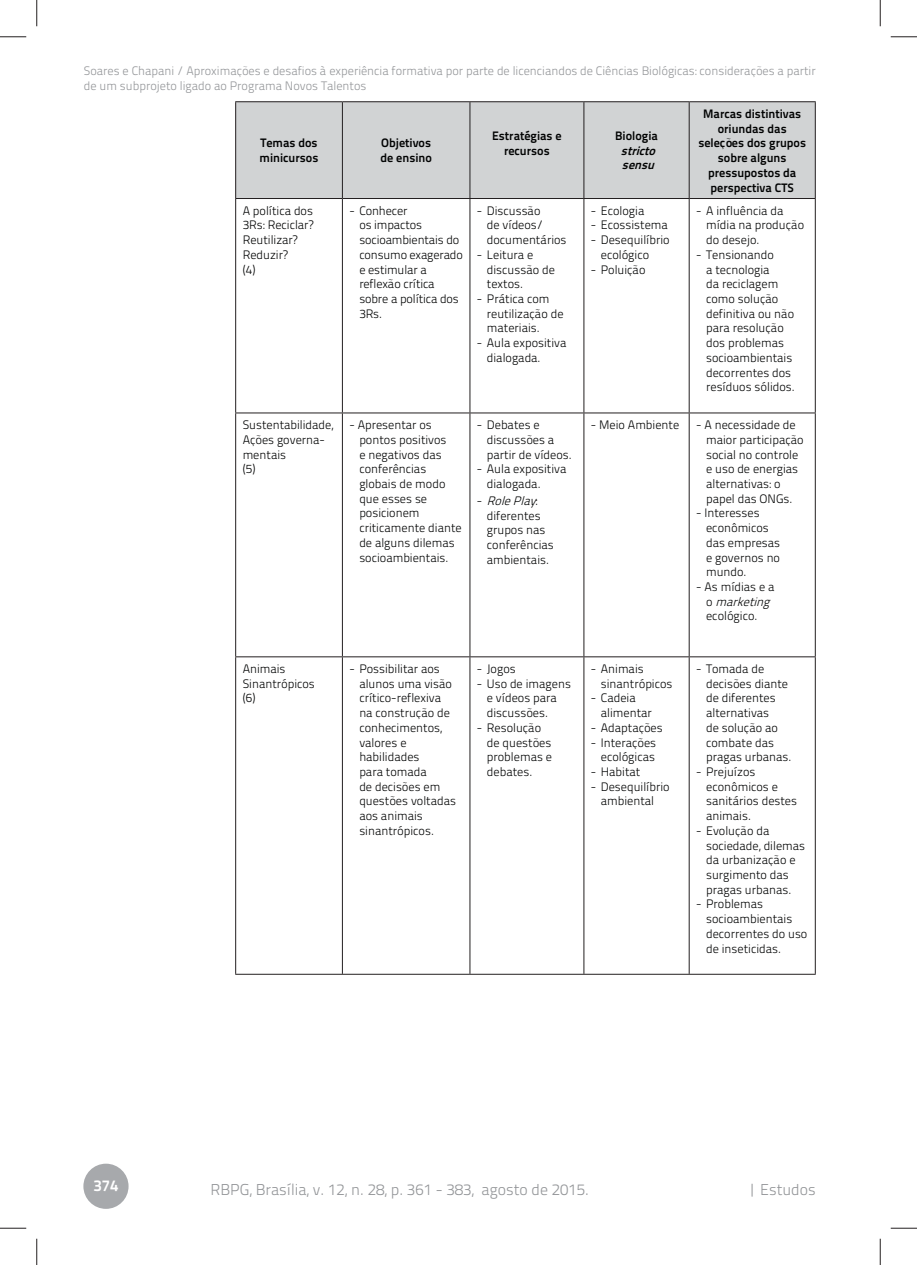
<style>
.page{position:relative;width:917px;height:1265px;background:#fff}
.page>*{position:absolute;margin:0;border:0;box-sizing:border-box;transform-origin:0 0}
.t1{font:15.75px "Titillium Text 14 L 250 wt";color:#939598}
.t2{font:15.75px "Titillium Text 14 L 800 wt";color:#fff}
.t3{font:12.25px/14.7px "Titillium Text 14 L 250 wt";color:#010202}
.t4{font:12.25px/14.7px "Titillium Text 14 L 250 wt";color:#939598}
.t5{font:12.25px/14.7px "Titillium Text 14 L 800 wt";color:#010202}
.t6{font:italic 12.25px/14.7px "Titillium Text 14 L 800 wt";color:#010202}
.s1{font-style:italic}
</style>
<div class="page">
<div style="left:83px;top:1163px;width:46px;height:45px;background:#a7a9ac;border-radius:50%"></div>
<div style="left:236px;top:102px;width:579px;height:96px;background:#d1d3d4"></div>
<hr style="left:235px;top:101px;width:107px;height:1px;background:#231f20">
<hr style="left:235px;top:102px;width:1px;height:96px;background:#231f20">
<hr style="left:342px;top:101px;width:128px;height:1px;background:#231f20">
<hr style="left:342px;top:102px;width:1px;height:96px;background:#231f20">
<hr style="left:470px;top:101px;width:114px;height:1px;background:#231f20">
<hr style="left:469px;top:102px;width:1px;height:96px;background:#231f20">
<hr style="left:584px;top:101px;width:105px;height:1px;background:#231f20">
<hr style="left:583px;top:102px;width:1px;height:96px;background:#231f20">
<hr style="left:689px;top:101px;width:127px;height:1px;background:#231f20">
<hr style="left:689px;top:102px;width:1px;height:96px;background:#231f20">
<hr style="left:815px;top:102px;width:1px;height:96px;background:#231f20">
<hr style="left:235px;top:198px;width:107px;height:1px;background:#231f20">
<hr style="left:235px;top:199px;width:1px;height:213px;background:#231f20">
<hr style="left:342px;top:198px;width:128px;height:1px;background:#231f20">
<hr style="left:342px;top:199px;width:1px;height:213px;background:#231f20">
<hr style="left:470px;top:198px;width:114px;height:1px;background:#231f20">
<hr style="left:469px;top:199px;width:1px;height:213px;background:#231f20">
<hr style="left:584px;top:198px;width:105px;height:1px;background:#231f20">
<hr style="left:583px;top:199px;width:1px;height:213px;background:#231f20">
<hr style="left:689px;top:198px;width:127px;height:1px;background:#231f20">
<hr style="left:689px;top:199px;width:1px;height:213px;background:#231f20">
<hr style="left:815px;top:199px;width:1px;height:213px;background:#231f20">
<hr style="left:235px;top:412px;width:107px;height:1px;background:#231f20">
<hr style="left:235px;top:413px;width:1px;height:243px;background:#231f20">
<hr style="left:342px;top:412px;width:128px;height:1px;background:#231f20">
<hr style="left:342px;top:413px;width:1px;height:243px;background:#231f20">
<hr style="left:470px;top:412px;width:114px;height:1px;background:#231f20">
<hr style="left:469px;top:413px;width:1px;height:243px;background:#231f20">
<hr style="left:584px;top:412px;width:105px;height:1px;background:#231f20">
<hr style="left:583px;top:413px;width:1px;height:243px;background:#231f20">
<hr style="left:689px;top:412px;width:127px;height:1px;background:#231f20">
<hr style="left:689px;top:413px;width:1px;height:243px;background:#231f20">
<hr style="left:815px;top:413px;width:1px;height:243px;background:#231f20">
<hr style="left:235px;top:656px;width:107px;height:1px;background:#231f20">
<hr style="left:235px;top:657px;width:1px;height:316px;background:#231f20">
<hr style="left:342px;top:656px;width:128px;height:1px;background:#231f20">
<hr style="left:342px;top:657px;width:1px;height:316px;background:#231f20">
<hr style="left:470px;top:656px;width:114px;height:1px;background:#231f20">
<hr style="left:469px;top:657px;width:1px;height:316px;background:#231f20">
<hr style="left:584px;top:656px;width:105px;height:1px;background:#231f20">
<hr style="left:583px;top:657px;width:1px;height:316px;background:#231f20">
<hr style="left:689px;top:656px;width:127px;height:1px;background:#231f20">
<hr style="left:689px;top:657px;width:1px;height:316px;background:#231f20">
<hr style="left:815px;top:657px;width:1px;height:316px;background:#231f20">
<hr style="left:235px;top:973px;width:235px;height:1px;background:#231f20">
<hr style="left:470px;top:973px;width:346px;height:1px;background:#231f20">
<svg style="left:0;top:36px;width:26px;height:1px"></svg>
<svg style="left:891px;top:36px;width:26px;height:1px"></svg>
<svg style="left:0;top:1227px;width:26px;height:1px"></svg>
<svg style="left:891px;top:1227px;width:26px;height:1px"></svg>
<svg style="left:36px;top:0;width:1px;height:26px"></svg>
<svg style="left:36px;top:1238px;width:1px;height:26px"></svg>
<svg style="left:880px;top:0;width:1px;height:26px"></svg>
<svg style="left:880px;top:1238px;width:1px;height:26px"></svg>
<p class="t4" style="left:84px;top:65px;width:733px">Soares e Chapani / Aproximações e desafios à experiência formativa por parte de licenciandos de Ciências Biológicas: considerações a partir de um subprojeto ligado ao Programa Novos Talentos</p>
<p class="t5" style="left:260px;top:137px;width:60px">Temas dos minicursos</p>
<p class="t5" style="left:380px;top:137px;width:53px">Objetivos de ensino</p>
<p class="t5" style="left:492px;top:130px;width:71px;text-align:center">Estratégias e recursos</p>
<p class="t5" style="left:615px;top:130px;width:44px">Biologia</p>
<p class="t6" style="left:621px;top:144px;width:39px">stricto sensu</p>
<p class="t3" style="left:243px;top:204px;width:72px">A política dos<br>3Rs: Reciclar?<br>Reutilizar?<br>Reduzir?<br>(4)</p>
<p class="t3" style="left:359px;top:204px;width:105px;text-indent:-10px">- Conhecer<br>os impactos socioambientais do consumo exagerado e estimular a reflexão crítica sobre a política dos<br>3Rs.</p>
<p class="t3" style="left:487px;top:204px;width:81px;text-indent:-10px">- Discussão<br>de vídeos/ documentários</p>
<p class="t3" style="left:487px;top:248px;width:70px;text-indent:-10px">- Leitura e discussão de textos.</p>
<p class="t3" style="left:487px;top:292px;width:78px;text-indent:-10px">- Prática com reutilização de materiais.</p>
<p class="t3" style="left:487px;top:337px;width:81px;text-indent:-10px">- Aula expositiva dialogada.</p>
<p class="t3" style="left:591px;top:204px;width:55px">- Ecologia</p>
<p class="t3" style="left:591px;top:219px;width:79px">- Ecossistema</p>
<p class="t3" style="left:601px;top:234px;width:70px;text-indent:-10px">- Desequilíbrio ecológico</p>
<p class="t3" style="left:591px;top:263px;width:56px">- Poluição</p>
<p class="t5" style="left:698px;top:108px;width:109px;text-align:center">Marcas distintivas oriundas das seleções dos grupos sobre alguns pressupostos da perspectiva CTS</p>
<p class="t3" style="left:706px;top:204px;width:99px;text-indent:-10px">- A influência da mídia na produção do desejo.</p>
<p class="t3" style="left:706px;top:248px;width:90px;text-indent:-10px">- Tensionando<br>a tecnologia<br>da reciclagem como solução definitiva ou não para resolução dos problemas socioambientais decorrentes dos resíduos sólidos.</p>
<p class="t2" style="left:93px;top:1179px;width:27px">374</p>
<p class="t3" style="left:243px;top:419px;width:92px">Sustentabilidade,<br>Ações governa&shy;mentais<br>(5)</p>
<p class="t3" style="left:359px;top:419px;width:104px;text-indent:-10px">- Apresentar os pontos positivos<br>e negativos das conferências globais de modo que esses se posicionem criticamente diante de alguns dilemas socioambientais.</p>
<p class="t3" style="left:487px;top:419px;width:86px;text-indent:-10px">- Debates e discussões a partir de vídeos.</p>
<p class="t3" style="left:487px;top:463px;width:81px;text-indent:-10px">- Aula expositiva dialogada.</p>
<p class="t3" style="left:487px;top:494px;width:68px;text-indent:-10px">- <span class="s1">Role Play</span>: diferentes grupos nas conferências ambientais.</p>
<p class="t3" style="left:243px;top:662px;width:74px">Animais<br>Sinantrópicos (6)</p>
<p class="t3" style="left:359px;top:662px;width:98px;text-indent:-10px">- Possibilitar aos alunos uma visão crítico-reflexiva na construção de conhecimentos, valores e habilidades<br>para tomada<br>de decisões em questões voltadas aos animais sinantrópicos.</p>
<p class="t3" style="left:477px;top:662px;width:40px">- Jogos</p>
<p class="t3" style="left:487px;top:677px;width:86px;text-indent:-10px">- Uso de imagens e vídeos para discussões.</p>
<p class="t3" style="left:487px;top:721px;width:67px;text-indent:-10px">- Resolução de questões problemas e debates.</p>
<p class="t3" style="left:591px;top:419px;width:90px">- Meio Ambiente</p>
<p class="t3" style="left:706px;top:419px;width:99px;text-indent:-10px">- A necessidade de maior participação social no controle e uso de energias alternativas: o papel das ONGs.</p>
<p class="t3" style="left:706px;top:507px;width:76px;text-indent:-10px">- Interesses econômicos das empresas e governos no mundo.</p>
<p class="t3" style="left:706px;top:580px;width:70px;text-indent:-10px">- As mídias e a o <span class="s1">marketing </span>ecológico.</p>
<p class="t3" style="left:601px;top:662px;width:73px;text-indent:-10px">- Animais sinantrópicos</p>
<p class="t3" style="left:601px;top:692px;width:53px;text-indent:-10px">- Cadeia alimentar</p>
<p class="t3" style="left:591px;top:721px;width:73px">- Adaptações</p>
<p class="t3" style="left:591px;top:736px;width:67px;text-align:right">- Interações ecológicas</p>
<p class="t3" style="left:591px;top:765px;width:51px">- Habitat</p>
<p class="t3" style="left:591px;top:780px;width:80px;text-align:center">- Desequilíbrio ambiental</p>
<p class="t3" style="left:706px;top:662px;width:87px;text-indent:-10px">- Tomada de decisões diante de diferentes alternativas<br>de solução ao combate das pragas urbanas.</p>
<p class="t3" style="left:706px;top:765px;width:93px;text-indent:-10px">- Prejuízos econômicos e sanitários destes animais.</p>
<p class="t3" style="left:706px;top:824px;width:101px;text-indent:-10px">- Evolução da sociedade, dilemas da urbanização e surgimento das pragas urbanas.</p>
<p class="t3" style="left:706px;top:897px;width:103px;text-indent:-10px">- Problemas socioambientais decorrentes do uso de inseticidas.</p>
<p class="t1" style="left:210px;top:1183px;width:380px">RBPG, Brasília, v. 12, n. 28, p. 361 - 383, agosto de 2015.</p>
<p class="t1" style="left:748px;top:1183px;width:69px">| Estudos</p>
</div>
